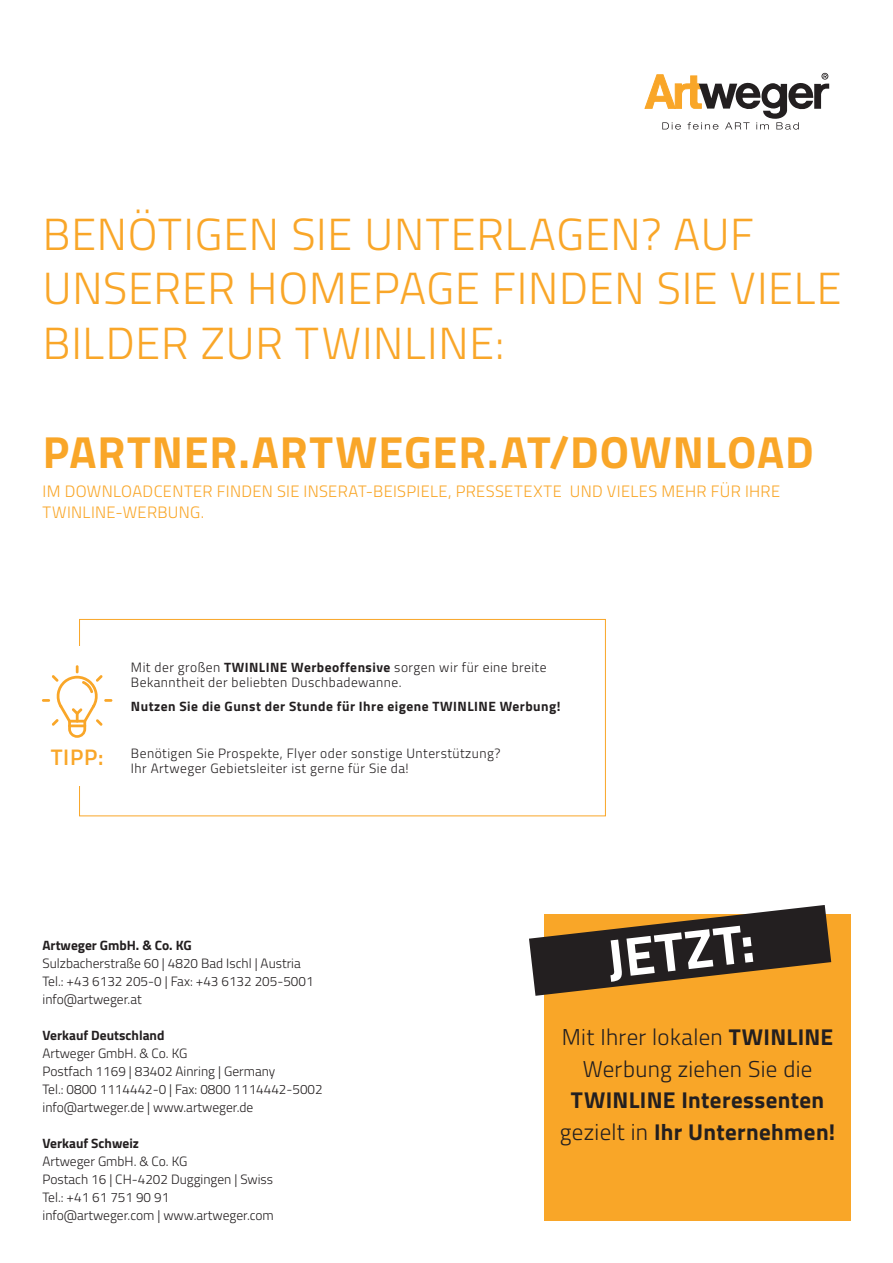
<style>
.page{position:relative;width:893px;height:1263px;background:#fff}
.page>*{position:absolute;margin:0;border:0;box-sizing:border-box;transform-origin:0 0}
.t1{font:700 54.9px "Titillium";color:#fff}
.t2{font:300 45px/54.8px "Titillium";letter-spacing:.015em;color:#f9a628}
.t3{font:700 45px "Titillium";letter-spacing:.025em;color:#f9a628}
.t4{font:700 22.95px "Titillium";letter-spacing:.015em;color:#231f20}
.t5{font:300 22.95px/31.8px "Titillium";letter-spacing:.015em;color:#231f20;text-align:center}
.Copy_Bild{font:600 22.5px "Titillium";color:#f9a628}
.t6{font:300 16.5px "Titillium";letter-spacing:.015em;color:#f9a628}
.copy{font:300 13.5px "Titillium";color:#231f20}
.Copy_Bild-2{font:300 13.5px/15px "Titillium";letter-spacing:.035em;color:#231f20}
.Copy_Bild-3{font:700 13.5px "Titillium";letter-spacing:.035em;color:#231f20}
.copy-2{font:700 13.5px "Titillium";color:#231f20}
.s1{font-weight:700}
.s2{font-weight:300}
</style>
<div class="page">
<div style="left:544px;top:914px;width:306px;height:306px;background:#f9a628"></div>
<svg style="left:644px;top:73px;width:185px;height:57px"></svg>
<svg style="left:529px;top:905px;width:302px;height:91px"></svg>
<div style="left:79px;top:619px;width:527px;height:197px;border:1px solid #f9a628"></div>
<div style="left:20px;top:647px;width:104px;height:139px;background:#fff"></div>
<svg style="left:42px;top:665px;width:70px;height:73px"></svg>
<p class="t2" style="left:43px;top:204px;width:800px">BENÖTIGEN SIE UNTERLAGEN? AUF<br>UNSERER HOMEPAGE FINDEN SIE VIELE<br>BILDER ZUR TWINLINE:</p>
<p class="t3" style="left:43px;top:418px;width:773px">PARTNER.ARTWEGER.AT/DOWNLOAD</p>
<p class="t6" style="left:43px;top:479px;width:739px">IM DOWNLOADCENTER FINDEN SIE INSERAT-BEISPIELE, PRESSETEXTE UND VIELES MEHR FÜR IHRE</p>
<p class="t6" style="left:43px;top:500px;width:163px">TWINLINE-WERBUNG.</p>
<p class="Copy_Bild" style="left:51px;top:740px;width:55px">TIPP:</p>
<p class="Copy_Bild-2" style="left:131px;top:660px;width:417px">Mit der großen <span class="s1">TWINLINE Werbeoffensive</span> sorgen wir für eine breite<br>Bekanntheit der beliebten Duschbadewanne.</p>
<p class="Copy_Bild-3" style="left:131px;top:696px;width:431px">Nutzen Sie die Gunst der Stunde für Ihre eigene TWINLINE Werbung!</p>
<p class="Copy_Bild-2" style="left:131px;top:745px;width:371px">Benötigen Sie Prospekte, Flyer oder sonstige Unterstützung?<br>Ihr Artweger Gebietsleiter ist gerne für Sie da!</p>
<p class="copy-2" style="left:43px;top:935px;width:151px">Artweger GmbH. &amp; Co. KG</p>
<p class="copy" style="left:43px;top:954px;width:260px">Sulzbacherstraße 60 | 4820 Bad Ischl | Austria</p>
<p class="copy" style="left:43px;top:972px;width:273px">Tel.: +43 6132 205-0 | Fax: +43 6132 205-5001</p>
<p class="copy" style="left:43px;top:990px;width:101px">info@artweger.at</p>
<p class="copy-2" style="left:43px;top:1025px;width:123px">Verkauf Deutschland</p>
<p class="copy" style="left:43px;top:1044px;width:146px">Artweger GmbH. &amp; Co. KG</p>
<p class="copy" style="left:43px;top:1062px;width:234px">Postfach 1169 | 83402 Ainring | Germany</p>
<p class="copy" style="left:43px;top:1080px;width:282px">Tel.: 0800 1114442-0 | Fax: 0800 1114442-5002</p>
<p class="copy" style="left:43px;top:1098px;width:212px">info@artweger.de | www.artweger.de</p>
<p class="copy-2" style="left:43px;top:1133px;width:98px">Verkauf Schweiz</p>
<p class="copy" style="left:43px;top:1152px;width:146px">Artweger GmbH. &amp; Co. KG</p>
<p class="copy" style="left:43px;top:1170px;width:232px">Postach 16 | CH-4202 Duggingen | Swiss</p>
<p class="copy" style="left:43px;top:1188px;width:128px">Tel.: +41 61 751 90 91</p>
<p class="copy" style="left:43px;top:1206px;width:233px">info@artweger.com | www.artweger.com</p>
<p class="t1" style="left:603px;top:917px;width:149px;rotate:-6deg">JETZT:</p>
<p class="t5" style="left:562px;top:1020px;width:273px">Mit Ihrer lokalen <span class="s1">TWINLINE<br></span>Werbung ziehen Sie die</p>
<p class="t4" style="left:571px;top:1083px;width:255px">TWINLINE Interessenten</p>
<p class="t4" style="left:560px;top:1114px;width:277px"><span class="s2">gezielt in</span> Ihr Unternehmen!</p>
</div>
